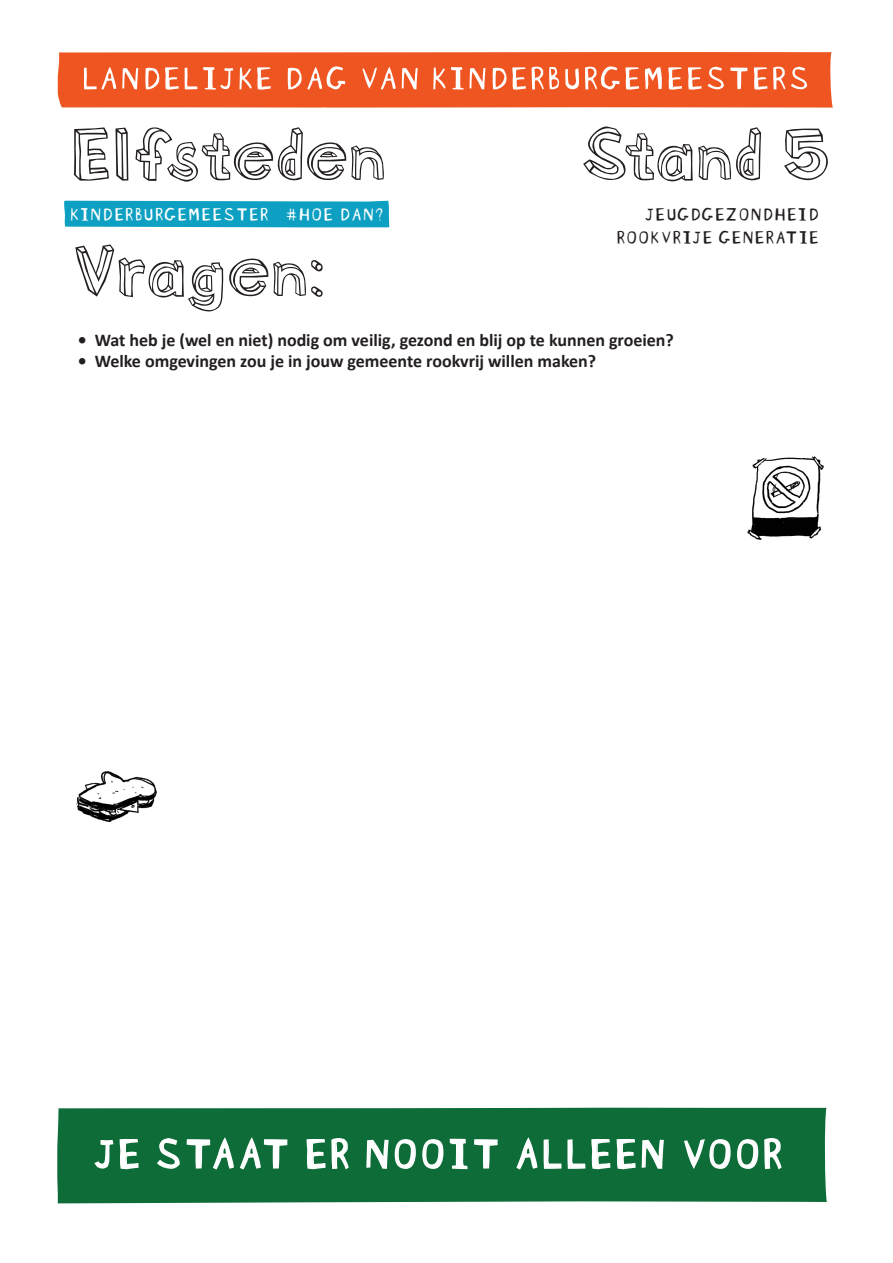
<style>
.page{position:relative;width:893px;height:1263px;background:#fff}
.page>*{position:absolute;margin:0;border:0;box-sizing:border-box;transform-origin:0 0}
.t1{font:70.5px "Blockhead OT";color:#231f20}
.t2{font:45px "Blockhead OT Unplugged";color:#fff}
.t3{font:19.5px/23.4px "Blockhead OT Unplugged";color:#231f20;text-align:right}
.t4{font:19.5px "Blockhead OT Unplugged";color:#fff}
.t5{font:700 18px "Calibri";color:#231f20}
</style>
<div class="page">
<svg style="left:58px;top:52px;width:775px;height:56px;background:#f0693b"></svg>
<div style="left:64px;top:201px;width:325px;height:26px;background:#0da0c2"></div>
<div style="left:57px;top:1108px;width:770px;height:95px;background:#0d6c38"></div>
<svg style="left:93px;top:1138px;width:46px;height:32px"></svg>
<svg style="left:156px;top:1135px;width:132px;height:35px;background:#39865c"></svg>
<svg style="left:306px;top:1137px;width:44px;height:34px"></svg>
<svg style="left:366px;top:1138px;width:132px;height:32px;background:#428c64"></svg>
<svg style="left:515px;top:1135px;width:150px;height:35px;background:#3e8960"></svg>
<svg style="left:683px;top:1137px;width:100px;height:34px;background:#448d65"></svg>
<img style="left:748px;top:454px;width:75px;height:85px">
<img style="left:77px;top:771px;width:79px;height:50px">
<h1 class="t1" style="left:71px;top:93px;width:317px">Elfsteden</h1>
<h1 class="t1" style="left:582px;top:93px;width:248px">Stand 5</h1>
<p class="t4" style="left:69px;top:198px;width:316px">KINDERBURGEMEESTER #HOE DAN?</p>
<h1 class="t1" style="left:71px;top:209px;width:255px">Vragen:</h1>
<p class="t3" style="left:616px;top:200px;width:205px">JEUGDGEZONDHEID<br>ROOKVRIJE GENERATIE</p>
<p class="t5" style="left:78px;top:327px;width:598px">• Wat heb je (wel en niet) nodig om veilig, gezond en blij op te kunnen groeien?</p>
<p class="t5" style="left:78px;top:349px;width:520px">• Welke omgevingen zou je in jouw gemeente rookvrij willen maken?</p>
<h2 class="t2" style="left:92px;top:1117px;width:691px">JE STAAT ER NOOIT ALLEEN VOOR</h2>
</div>
